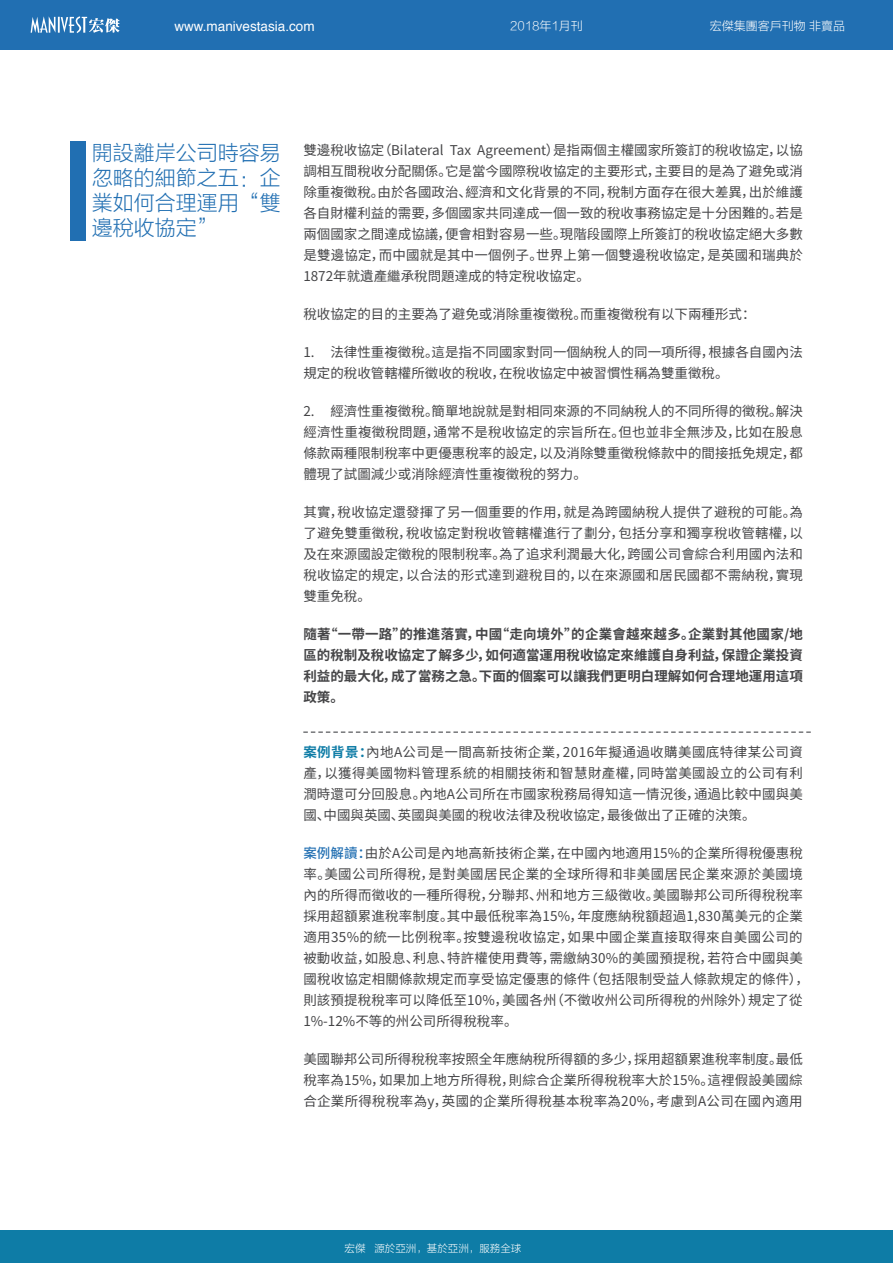
<style>
.page{position:relative;width:893px;height:1263px;background:#fff}
.page>*{position:absolute;margin:0;border:0;box-sizing:border-box;transform-origin:0 0}
.t1{font:21px/25.2px "FZLTKHK GBK1 0";color:#216fb2;text-align:justify}
.t2{font:13.5px/21px "Noto Sans Hans";letter-spacing:.01em;color:#454547;text-align:justify}
.t3{font:700 13.5px/21px "Noto Sans Hans";color:#454547;text-align:justify}
.t4{font:13.5px "Helvetica";color:#fff}
.t5{font:12px "FZLTKHK GBK1 0";color:#fff}
.t6{font:10.5px "FZLTKHK GBK1 0";color:#fff}
.s1{font-weight:700;color:#0e7ca6}
.s2{font-weight:500;color:#216fb2}
</style>
<div class="page">
<div style="left:0;top:0;width:893px;height:50px;background:#216fb2"></div>
<svg style="left:31px;top:16px;width:89px;height:17px"></svg>
<div style="left:0;top:1231px;width:893px;height:32px;background:#0e7ca6"></div>
<svg style="left:303px;top:731px;width:508px;height:2px"></svg>
<div style="left:70px;top:141px;width:16px;height:99px;background:#216fb2"></div>
<p class="t5" style="left:510px;top:19px;width:74px">2018年1月刊</p>
<p class="t4" style="left:174px;top:16px;width:142px">www.manivestasia.com</p>
<p class="t5" style="left:710px;top:19px;width:137px">宏傑集團客戶刊物 非賣品</p>
<h1 class="t1" style="left:92px;top:140px;width:190px">開設離岸公司時容易忽略的細節之五：企業如何合理運用“雙邊稅收協定”</h1>
<p class="t2" style="left:303px;top:140px;width:501px">雙邊稅收協定（Bilateral Tax Agreement）是指兩個主權國家所簽訂的稅收協定，以協調相互間稅收分配關係。它是當今國際稅收協定的主要形式，主要目的是為了避免或消除重複徵稅。由於各國政治、經濟和文化背景的不同，稅制方面存在很大差異，出於維護各自財權利益的需要，多個國家共同達成一個一致的稅收事務協定是十分困難的。若是兩個國家之間達成協議，便會相對容易一些。現階段國際上所簽訂的稅收協定絕大多數是雙邊協定，而中國就是其中一個例子。世界上第一個雙邊稅收協定，是英國和瑞典於1872年就遺產繼承稅問題達成的特定稅收協定。</p>
<p class="t2" style="left:303px;top:304px;width:454px">稅收協定的目的主要為了避免或消除重複徵稅。而重複徵稅有以下兩種形式：</p>
<p class="t2" style="left:303px;top:342px;width:501px">1. 法律性重複徵稅。這是指不同國家對同一個納稅人的同一項所得，根據各自國內法規定的稅收管轄權所徵收的稅收，在稅收協定中被習慣性稱為雙重徵稅。</p>
<p class="t2" style="left:303px;top:401px;width:501px">2. 經濟性重複徵稅。簡單地說就是對相同來源的不同納稅人的不同所得的徵稅。解決經濟性重複徵稅問題，通常不是稅收協定的宗旨所在。但也並非全無涉及，比如在股息條款兩種限制稅率中更優惠稅率的設定，以及消除雙重徵稅條款中的間接抵免規定，都體現了試圖減少或消除經濟性重複徵稅的努力。</p>
<p class="t2" style="left:303px;top:502px;width:501px">其實，稅收協定還發揮了另一個重要的作用，就是為跨國納稅人提供了避稅的可能。為了避免雙重徵稅，稅收協定對稅收管轄權進行了劃分，包括分享和獨享稅收管轄權，以及在來源國設定徵稅的限制稅率。為了追求利潤最大化，跨國公司會綜合利用國內法和稅收協定的規定，以合法的形式達到避稅目的，以在來源國和居民國都不需納稅，實現雙重免稅。</p>
<p class="t3" style="left:303px;top:624px;width:501px">隨著“一帶一路”的推進落實，中國“走向境外”的企業會越來越多。企業對其他國家/地區的稅制及稅收協定了解多少，如何適當運用稅收協定來維護自身利益，保證企業投資利益的最大化，成了當務之急。下面的個案可以讓我們更明白理解如何合理地運用這項政策。</p>
<p class="t2" style="left:303px;top:742px;width:501px"><span class="s1">案例背景：</span>內地A公司是一間高新技術企業，2016年擬通過收購美國底特律某公司資產，以獲得美國物料管理系統的相關技術和智慧財產權，同時當美國設立的公司有利潤時還可分回股息。內地A公司所在市國家稅務局得知這一情況後，通過比較中國與美國、中國與英國、英國與美國的稅收法律及稅收協定，最後做出了正確的決策。</p>
<p class="t2" style="left:303px;top:843px;width:507px;text-align:left"><span class="s2">案例解讀：</span>由於A公司是內地高新技術企業，在中國內地適用15%的企業所得稅優惠稅率。美國公司所得稅，是對美國居民企業的全球所得和非美國居民企業來源於美國境內的所得而徵收的一種所得稅，分聯邦、州和地方三級徵收。美國聯邦公司所得稅稅率採用超額累進稅率制度。其中最低稅率為15%，年度應納稅額超過1,830萬美元的企業適用35%的統一比例稅率。按雙邊稅收協定，如果中國企業直接取得來自美國公司的被動收益，如股息、利息、特許權使用費等，需繳納30%的美國預提稅，若符合中國與美國稅收協定相關條款規定而享受協定優惠的條件（包括限制受益人條款規定的條件），則該預提稅稅率可以降低至10%，美國各州（不徵收州公司所得稅的州除外）規定了從1%-12%不等的州公司所得稅稅率。</p>
<p class="t2" style="left:303px;top:1049px;width:501px">美國聯邦公司所得稅稅率按照全年應納稅所得額的多少，採用超額累進稅率制度。最低稅率為15%，如果加上地方所得稅，則綜合企業所得稅稅率大於15%。這裡假設美國綜合企業所得稅稅率為y，英國的企業所得稅基本稅率為20%，考慮到A公司在國內適用</p>
<p class="t6" style="left:345px;top:1242px;width:178px">宏傑 源於亞洲，基於亞洲，服務全球</p>
</div>
